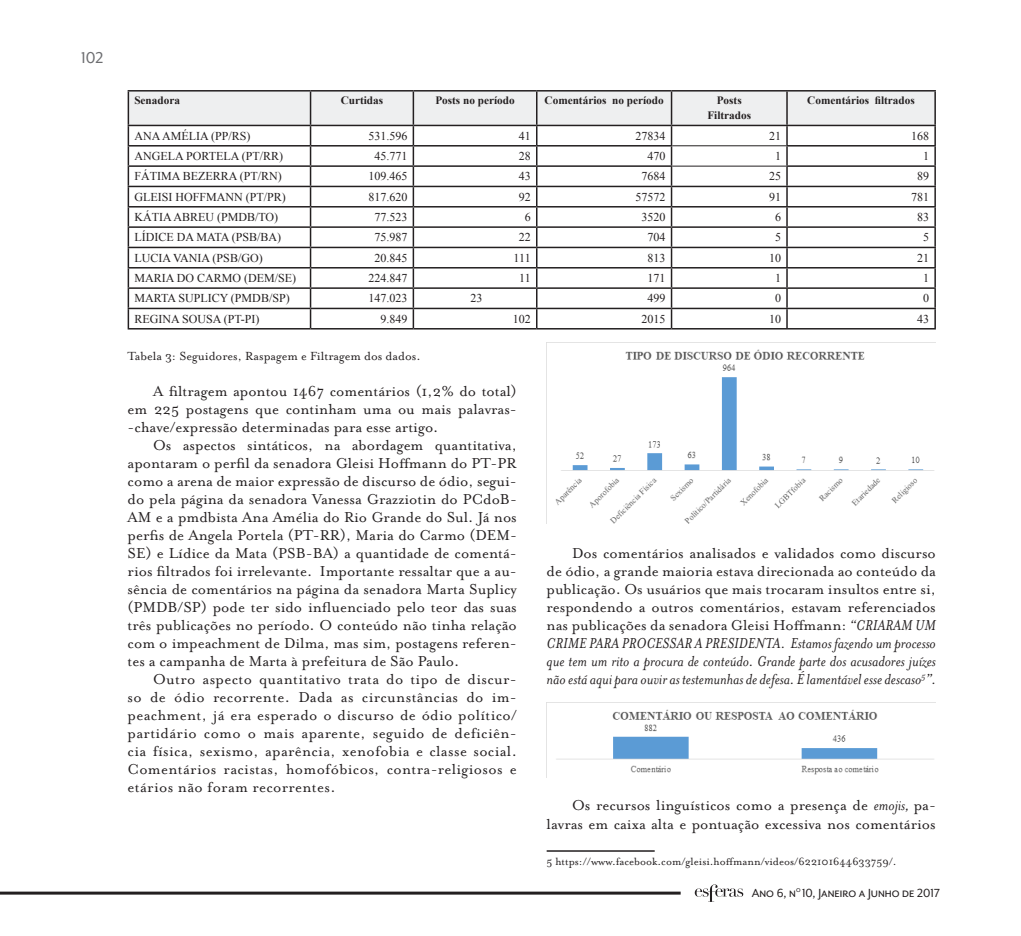
<style>
.page{position:relative;width:1021px;height:936px;background:#fff}
.page>*{position:absolute;margin:0;border:0;box-sizing:border-box;transform-origin:0 0}
.t1{font:18px "Mr Eaves XL San OT";color:#6c6d70}
.t2{font:16.5px/18px "Mrs Eaves OT";color:#231f20;text-align:justify}
.t3{font:13.5px "Mrs Eaves OT";color:#231f20}
.t4{font:13.5px "Mr Eaves XL San OT";color:#231f20}
.t5{font:12px "Times New Roman";color:#231f20}
.t6{font:12px "Mrs Eaves OT";color:#231f20}
.t7{font:700 11.25px/15px "Times New Roman";color:#231f20;text-align:center}
.s1{font-style:italic}
</style>
<div class="page">
<hr style="left:0;top:891px;width:680px;height:3px;background:#231f20">
<svg style="left:694px;top:884px;width:49px;height:17px"></svg>
<hr style="left:128px;top:90px;width:182px;height:1px;background:#231f20">
<hr style="left:310px;top:90px;width:103px;height:1px;background:#231f20">
<hr style="left:413px;top:90px;width:123px;height:1px;background:#231f20">
<hr style="left:536px;top:90px;width:135px;height:1px;background:#231f20">
<hr style="left:671px;top:90px;width:116px;height:1px;background:#231f20">
<hr style="left:787px;top:90px;width:148px;height:1px;background:#231f20">
<svg style="left:128px;top:91px;width:807px;height:237px"></svg>
<hr style="left:128px;top:328px;width:182px;height:1px;background:#231f20">
<hr style="left:310px;top:328px;width:103px;height:1px;background:#231f20">
<hr style="left:413px;top:328px;width:123px;height:1px;background:#231f20">
<hr style="left:536px;top:328px;width:135px;height:1px;background:#231f20">
<hr style="left:671px;top:328px;width:116px;height:1px;background:#231f20">
<hr style="left:787px;top:328px;width:148px;height:1px;background:#231f20">
<hr style="left:672px;top:145px;width:114px;height:1px;background:#231f20">
<hr style="left:672px;top:166px;width:114px;height:1px;background:#231f20">
<hr style="left:546px;top:850px;width:108px;height:1px;background:#231f20">
<img style="left:546px;top:342px;width:389px;height:182px">
<img style="left:546px;top:702px;width:389px;height:75px">
<p class="t1" style="left:81px;top:48px;width:24px">102</p>
<p class="t7" style="left:134px;top:93px;width:47px">Senadora</p>
<p class="t7" style="left:341px;top:93px;width:44px">Curtidas</p>
<p class="t7" style="left:435px;top:93px;width:81px">Posts no período</p>
<p class="t7" style="left:544px;top:93px;width:121px">Comentários no período</p>
<p class="t7" style="left:707px;top:93px;width:45px">Posts<br>Filtrados</p>
<p class="t7" style="left:807px;top:93px;width:109px">Comentários filtrados</p>
<p class="t5" style="left:134px;top:129px;width:118px">ANA AMÉLIA (PP/RS)</p>
<p class="t5" style="left:368px;top:129px;width:41px">531.596</p>
<p class="t5" style="left:518px;top:129px;width:13px">41</p>
<p class="t5" style="left:635px;top:129px;width:31px">27834</p>
<p class="t5" style="left:769px;top:129px;width:13px">21</p>
<p class="t5" style="left:911px;top:129px;width:19px">168</p>
<p class="t5" style="left:134px;top:149px;width:150px">ANGELA PORTELA (PT/RR)</p>
<p class="t5" style="left:374px;top:149px;width:35px">45.771</p>
<p class="t5" style="left:518px;top:149px;width:13px">28</p>
<p class="t5" style="left:647px;top:149px;width:19px">470</p>
<p class="t5" style="left:775px;top:149px;width:7px">1</p>
<p class="t5" style="left:923px;top:149px;width:7px">1</p>
<p class="t5" style="left:134px;top:170px;width:149px">FÁTIMA BEZERRA (PT/RN)</p>
<p class="t5" style="left:368px;top:170px;width:41px">109.465</p>
<p class="t5" style="left:518px;top:170px;width:13px">43</p>
<p class="t5" style="left:641px;top:170px;width:25px">7684</p>
<p class="t5" style="left:769px;top:170px;width:13px">25</p>
<p class="t5" style="left:917px;top:170px;width:13px">89</p>
<p class="t5" style="left:134px;top:190px;width:153px">GLEISI HOFFMANN (PT/PR)</p>
<p class="t5" style="left:368px;top:190px;width:41px">817.620</p>
<p class="t5" style="left:518px;top:190px;width:13px">92</p>
<p class="t5" style="left:635px;top:190px;width:31px">57572</p>
<p class="t5" style="left:769px;top:190px;width:13px">91</p>
<p class="t5" style="left:911px;top:190px;width:19px">781</p>
<p class="t5" style="left:134px;top:210px;width:145px">KÁTIA ABREU (PMDB/TO)</p>
<p class="t5" style="left:374px;top:210px;width:35px">77.523</p>
<p class="t5" style="left:524px;top:210px;width:7px">6</p>
<p class="t5" style="left:641px;top:210px;width:25px">3520</p>
<p class="t5" style="left:775px;top:210px;width:7px">6</p>
<p class="t5" style="left:917px;top:210px;width:13px">83</p>
<p class="t5" style="left:134px;top:231px;width:148px">LÍDICE DA MATA (PSB/BA)</p>
<p class="t5" style="left:374px;top:231px;width:35px">75.987</p>
<p class="t5" style="left:518px;top:231px;width:13px">22</p>
<p class="t5" style="left:647px;top:231px;width:19px">704</p>
<p class="t5" style="left:775px;top:231px;width:7px">5</p>
<p class="t5" style="left:923px;top:231px;width:7px">5</p>
<p class="t5" style="left:134px;top:251px;width:130px">LUCIA VANIA (PSB/GO)</p>
<p class="t5" style="left:374px;top:251px;width:35px">20.845</p>
<p class="t5" style="left:513px;top:251px;width:19px">111</p>
<p class="t5" style="left:647px;top:251px;width:19px">813</p>
<p class="t5" style="left:769px;top:251px;width:13px">10</p>
<p class="t5" style="left:917px;top:251px;width:13px">21</p>
<p class="t5" style="left:134px;top:271px;width:163px">MARIA DO CARMO (DEM/SE)</p>
<p class="t5" style="left:368px;top:271px;width:41px">224.847</p>
<p class="t5" style="left:519px;top:271px;width:13px">11</p>
<p class="t5" style="left:647px;top:271px;width:19px">171</p>
<p class="t5" style="left:775px;top:271px;width:7px">1</p>
<p class="t5" style="left:923px;top:271px;width:7px">1</p>
<p class="t5" style="left:134px;top:292px;width:157px">MARTA SUPLICY (PMDB/SP)</p>
<p class="t5" style="left:368px;top:292px;width:41px">147.023</p>
<p class="t5" style="left:470px;top:292px;width:13px">23</p>
<p class="t5" style="left:647px;top:292px;width:19px">499</p>
<p class="t5" style="left:775px;top:292px;width:7px">0</p>
<p class="t5" style="left:923px;top:292px;width:7px">0</p>
<p class="t5" style="left:134px;top:312px;width:126px">REGINA SOUSA (PT-PI)</p>
<p class="t5" style="left:380px;top:312px;width:29px">9.849</p>
<p class="t5" style="left:512px;top:312px;width:19px">102</p>
<p class="t5" style="left:641px;top:312px;width:25px">2015</p>
<p class="t5" style="left:769px;top:312px;width:13px">10</p>
<p class="t5" style="left:917px;top:312px;width:13px">43</p>
<p class="t3" style="left:128px;top:349px;width:294px">Tabela 3: Seguidores, Raspagem e Filtragem dos dados.</p>
<p class="t2" style="left:128px;top:382px;width:391px;text-indent:26px">A filtragem apontou 1467 comentários (1,2% do total) em 225 postagens que continham uma ou mais palavras--chave/expressão determinadas para esse artigo.</p>
<p class="t2" style="left:128px;top:436px;width:391px;text-indent:26px">Os aspectos sintáticos, na abordagem quantitativa, apontaram o perfil da senadora Gleisi Hoffmann do PT-PR como a arena de maior expressão de discurso de ódio, segui&shy;do pela página da senadora Vanessa Grazziotin do PCdoB-AM e a pmdbista Ana Amélia do Rio Grande do Sul. Já nos perfis de Angela Portela (PT-RR), Maria do Carmo (DEM-SE) e Lídice da Mata (PSB-BA) a quantidade de comentá&shy;rios filtrados foi irrelevante. Importante ressaltar que a au&shy;sência de comentários na página da senadora Marta Suplicy (PMDB/SP) pode ter sido influenciado pelo teor das suas três publicações no período. O conteúdo não tinha relação com o impeachment de Dilma, mas sim, postagens referen&shy;tes a campanha de Marta à prefeitura de São Paulo.</p>
<p class="t2" style="left:128px;top:670px;width:391px;text-indent:26px">Outro aspecto quantitativo trata do tipo de discur&shy;so de ódio recorrente. Dada as circunstâncias do im&shy;peachment, já era esperado o discurso de ódio político/ partidário como o mais aparente, seguido de deficiên&shy;cia física, sexismo, aparência, xenofobia e classe social.<br>Comentários racistas, homofóbicos, contra-religiosos e etários não foram recorrentes.</p>
<p class="t2" style="left:546px;top:544px;width:391px;text-indent:26px">Dos comentários analisados e validados como discurso de ódio, a grande maioria estava direcionada ao conteúdo da publicação. Os usuários que mais trocaram insultos entre si, respondendo a outros comentários, estavam referenciados nas publicações da senadora Gleisi Hoffmann: <span class="s1">“CRIARAM UM CRIME PARA PROCESSAR A PRESIDENTA. Estamos fazendo um processo que tem um rito a procura de conteúdo. Grande parte dos acusadores juízes não está aqui para ouvir as testemunhas de defesa. É lamentável esse descaso</span><sup>5</sup><span class="s1">”.</span></p>
<p class="t2" style="left:546px;top:796px;width:391px;text-align:right">Os recursos linguísticos como a presença de <span class="s1">emojis,</span> pa&shy;lavras em caixa alta e pontuação excessiva nos comentários</p>
<p class="t6" style="left:546px;top:854px;width:351px">5 https://www.facebook.com/gleisi.hoffmann/videos/622101644633759/.</p>
<p class="t4" style="left:751px;top:885px;width:190px">ANO 6, N<sup>O</sup> 10, JANEIRO A JUNHO DE 2017</p>
</div>
